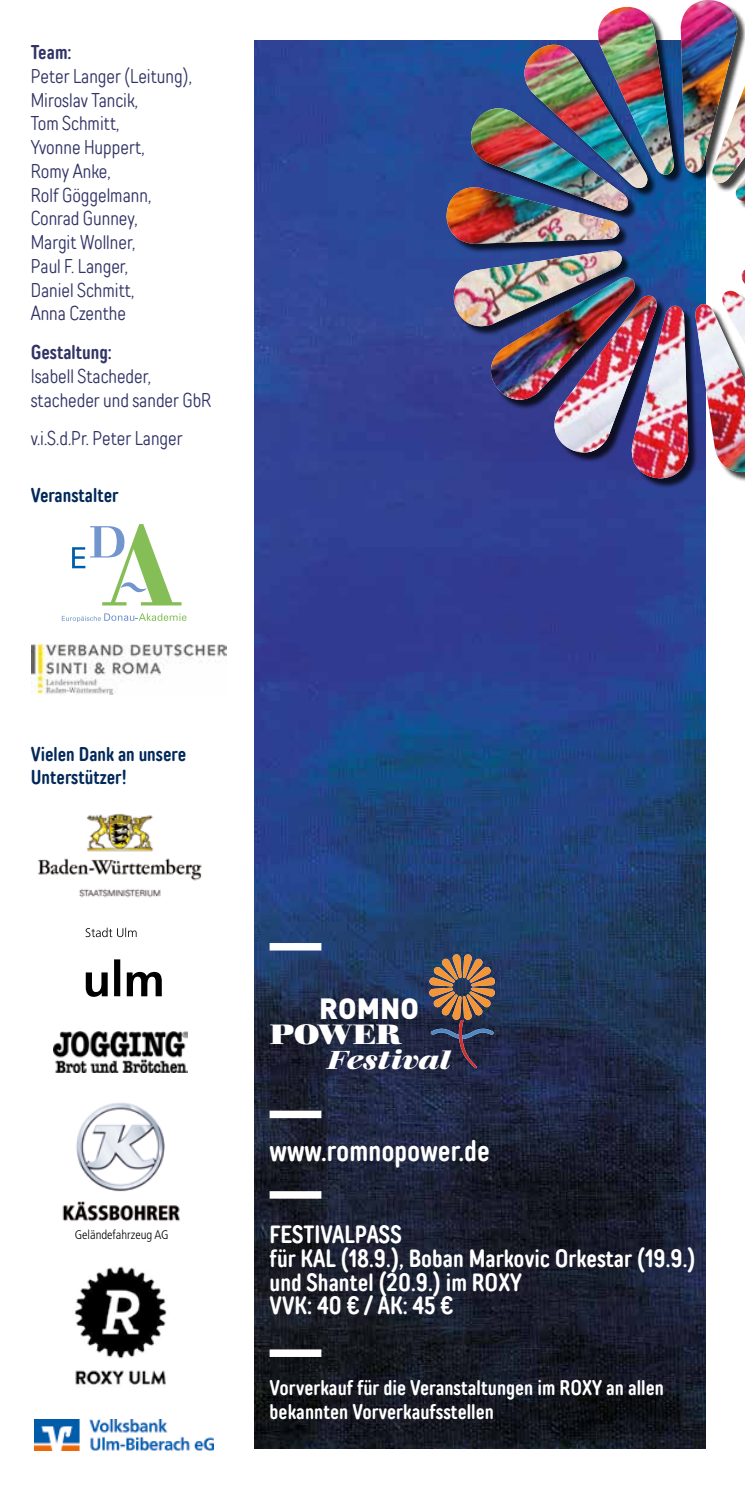
<style>
.page{position:relative;width:745px;height:1489px;background:#fff}
.page>*{position:absolute;margin:0;border:0;box-sizing:border-box;transform-origin:0 0}
.t1{font:30px "TT Rounds Neue Com D Bold";color:#fff}
.t2{font:900 29px "DIN";color:#fff}
.t3{font:800 27.5px "Walbaum 18 pt";letter-spacing:-.015em;color:#fff}
.t4{font:italic 700 25.75px "Walbaum 18 pt";color:#fff}
.t5{font:25px/23.8px "TT Rounds Neue Com D Bold";color:#fff}
.t6{font:21.25px/23.8px "TT Rounds Neue Com D Bold";color:#fff}
.t7{font:300 20px/23.8px "TT Rounds Neue Comp";color:#313366}
.t8{font:20px/22.5px "TT Rounds Neue Com D Bold";color:#022859}
.t9{font:20px "TT Rounds Neue Com D Bold";color:#313366}
.t10{font:300 condensed 12.5px "Frutiger";color:#000}
</style>
<div class="page">
<img style="left:254px;top:41px;width:451px;height:1406px">
<svg style="left:428px;top:953px;width:67px;height:115px;background:#61504f"></svg>
<img style="left:37px;top:813px;width:165px;height:85px">
<svg style="left:72px;top:524px;width:109px;height:81px"></svg>
<svg style="left:62px;top:613px;width:124px;height:9px"></svg>
<img style="left:74px;top:1266px;width:93px;height:119px">
<img style="left:34px;top:1419px;width:180px;height:31px">
<img style="left:53px;top:1031px;width:134px;height:41px">
<img style="left:62px;top:1102px;width:118px;height:119px">
<img style="left:31px;top:644px;width:195px;height:50px">
<svg style="left:86px;top:927px;width:76px;height:69px"></svg>
<div style="left:269px;top:1349px;width:52px;height:7px;background:#fff"></div>
<div style="left:269px;top:1191px;width:52px;height:7px;background:#fff"></div>
<div style="left:269px;top:943px;width:52px;height:7px;background:#fff"></div>
<div style="left:269px;top:1110px;width:52px;height:8px;background:#fff"></div>
<img style="left:445px;top:402px;width:299px;height:77px">
<img style="left:445px;top:0;width:299px;height:402px">
<p class="t9" style="left:31px;top:39px;width:42px">Team:</p>
<p class="t7" style="left:31px;top:64px;width:163px">Peter Langer (Leitung),<br>Miroslav Tancik,<br>Tom Schmitt,<br>Yvonne Huppert,<br>Romy Anke,<br>Rolf Göggelmann,<br>Conrad Gunney,<br>Margit Wollner,<br>Paul F. Langer,<br>Daniel Schmitt,<br>Anna Czenthe</p>
<p class="t9" style="left:31px;top:339px;width:83px">Gestaltung:</p>
<p class="t7" style="left:31px;top:364px;width:182px">Isabell Stacheder, stacheder und sander GbR</p>
<p class="t7" style="left:31px;top:426px;width:153px">v.i.S.d.Pr. Peter Langer</p>
<p class="t8" style="left:31px;top:484px;width:89px">Veranstalter</p>
<p class="t8" style="left:31px;top:743px;width:157px">Vielen Dank an unsere<br>Unterstützer!</p>
<p class="t10" style="left:75px;top:1227px;width:95px">Geländefahrzeug AG</p>
<h2 class="t2" style="left:319px;top:988px;width:101px">ROMNO</h2>
<p class="t4" style="left:326px;top:1038px;width:125px">Festival</p>
<h3 class="t3" style="left:269px;top:1011px;width:133px">POWER</h3>
<h1 class="t1" style="left:269px;top:1131px;width:221px">www.romnopower.de</h1>
<p class="t5" style="left:269px;top:1222px;width:427px">FESTIVALPASS<br>für KAL (18.9.), Boban Markovic Orkestar (19.9.) und Shantel (20.9.) im ROXY<br>VVK: 40 € / AK: 45 €</p>
<p class="t6" style="left:269px;top:1375px;width:395px">Vorverkauf für die Veranstaltungen im ROXY an allen bekannten Vorverkaufsstellen</p>
</div>
